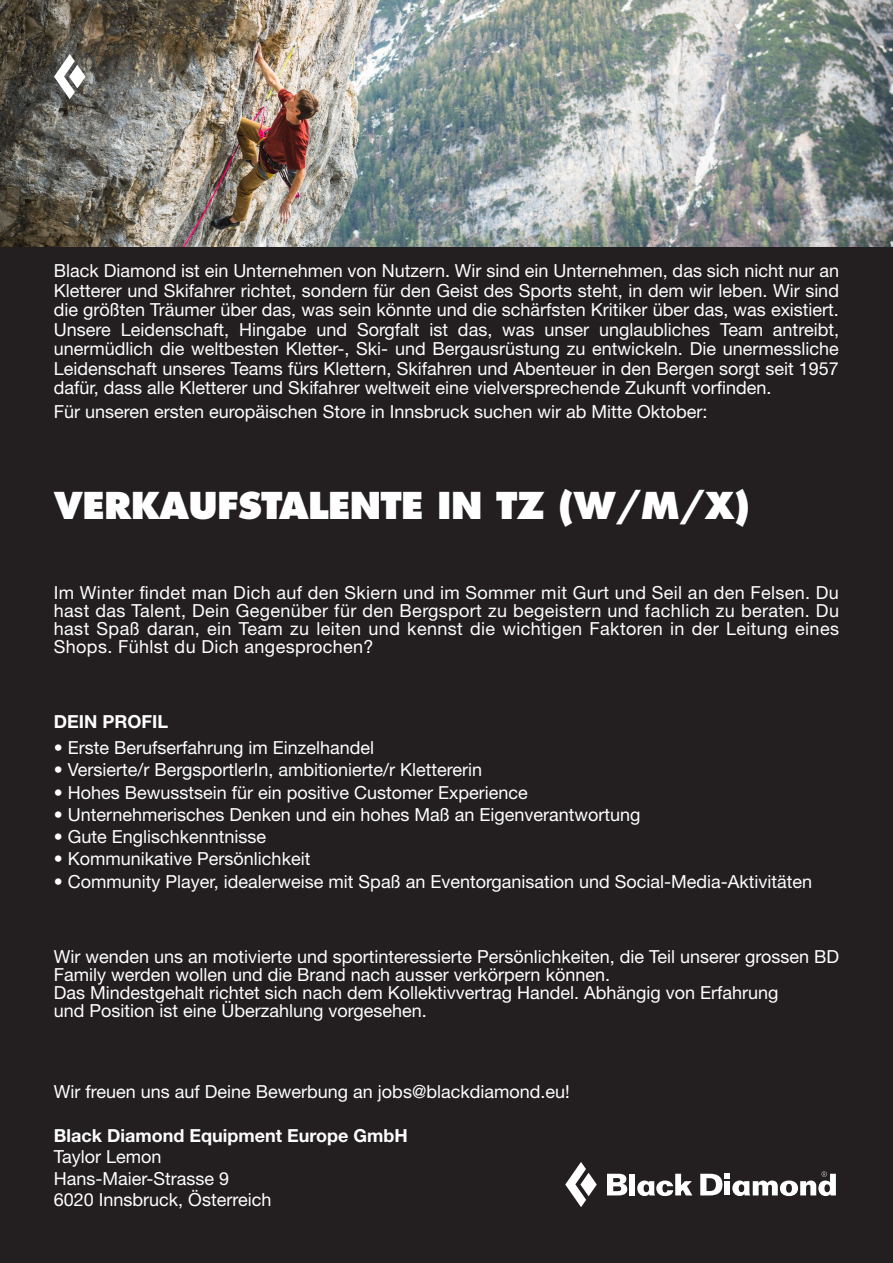
<style>
.page{position:relative;width:893px;height:1263px;background:#231f20}
.page>*{position:absolute;margin:0;border:0;box-sizing:border-box;transform-origin:0 0}
.t1{font:800 36px "Futura Std";letter-spacing:-.02em;color:#fff}
.t2{font:18px/19.5px "Helvetica Neue LT Pro";color:#fff;text-align:justify}
.t3{font:700 18px "Helvetica Neue LT Pro";color:#fff}
</style>
<div class="page">
<img style="left:0;top:0;width:893px;height:246px">
<svg style="left:565px;top:1162px;width:32px;height:45px"></svg>
<svg style="left:607px;top:1174px;width:20px;height:21px"></svg>
<div style="left:629px;top:1174px;width:6px;height:21px;background:#fff"></div>
<svg style="left:637px;top:1174px;width:55px;height:22px"></svg>
<svg style="left:700px;top:1171px;width:136px;height:25px"></svg>
<svg style="left:54px;top:54px;width:31px;height:45px"></svg>
<p class="t2" style="left:54px;top:261px;width:787px">Black Diamond ist ein Unternehmen von Nutzern. Wir sind ein Unternehmen, das sich nicht nur an Kletterer und Skifahrer richtet, sondern für den Geist des Sports steht, in dem wir leben. Wir sind die größten Träumer über das, was sein könnte und die schärfsten Kritiker über das, was existiert.<br>Unsere Leidenschaft, Hingabe und Sorgfalt ist das, was unser unglaubliches Team antreibt, unermüdlich die weltbesten Kletter-, Ski- und Bergausrüstung zu entwickeln. Die unermessliche Leidenschaft unseres Teams fürs Klettern, Skifahren und Abenteuer in den Bergen sorgt seit 1957 dafür, dass alle Kletterer und Skifahrer weltweit eine vielversprechende Zukunft vorfinden.</p>
<p class="t2" style="left:54px;top:402px;width:655px">Für unseren ersten europäischen Store in Innsbruck suchen wir ab Mitte Oktober:</p>
<p class="t1" style="left:54px;top:482px;width:698px">VERKAUFSTALENTE IN TZ (W/M/X)</p>
<p class="t2" style="left:54px;top:583px;width:787px;line-height:18px">Im Winter findet man Dich auf den Skiern und im Sommer mit Gurt und Seil an den Felsen. Du hast das Talent, Dein Gegenüber für den Bergsport zu begeistern und fachlich zu beraten. Du hast Spaß daran, ein Team zu leiten und kennst die wichtigen Faktoren in der Leitung eines Shops. Fühlst du Dich angesprochen?</p>
<p class="t3" style="left:54px;top:710px;width:116px">DEIN PROFIL</p>
<p class="t2" style="left:54px;top:738px;width:322px">• Erste Berufserfahrung im Einzelhandel</p>
<p class="t2" style="left:54px;top:760px;width:430px">• Versierte/r BergsportlerIn, ambitionierte/r Klettererin</p>
<p class="t2" style="left:54px;top:782px;width:476px">• Hohes Bewusstsein für ein positive Customer Experience</p>
<p class="t2" style="left:54px;top:804px;width:588px">• Unternehmerisches Denken und ein hohes Maß an Eigenverantwortung</p>
<p class="t2" style="left:54px;top:827px;width:214px">• Gute Englischkenntnisse</p>
<p class="t2" style="left:54px;top:849px;width:258px">• Kommunikative Persönlichkeit</p>
<p class="t2" style="left:54px;top:871px;width:760px">• Community Player, idealerweise mit Spaß an Eventorganisation und Social-Media-Aktivitäten</p>
<p class="t2" style="left:54px;top:947px;width:787px;line-height:18px">Wir wenden uns an motivierte und sportinteressierte Persönlichkeiten, die Teil unserer grossen BD<br>Family werden wollen und die Brand nach ausser verkörpern können.</p>
<p class="t2" style="left:54px;top:982px;width:726px">Das Mindestgehalt richtet sich nach dem Kollektivvertrag Handel. Abhängig von Erfahrung</p>
<p class="t2" style="left:54px;top:1000px;width:374px">und Position ist eine Überzahlung vorgesehen.</p>
<p class="t2" style="left:54px;top:1082px;width:517px">Wir freuen uns auf Deine Bewerbung an jobs@blackdiamond.eu!</p>
<p class="t3" style="left:54px;top:1124px;width:355px">Black Diamond Equipment Europe GmbH</p>
<p class="t2" style="left:54px;top:1147px;width:109px">Taylor Lemon</p>
<p class="t2" style="left:54px;top:1168px;width:177px">Hans-Maier-Strasse 9</p>
<p class="t2" style="left:54px;top:1190px;width:219px">6020 Innsbruck, Österreich</p>
</div>
